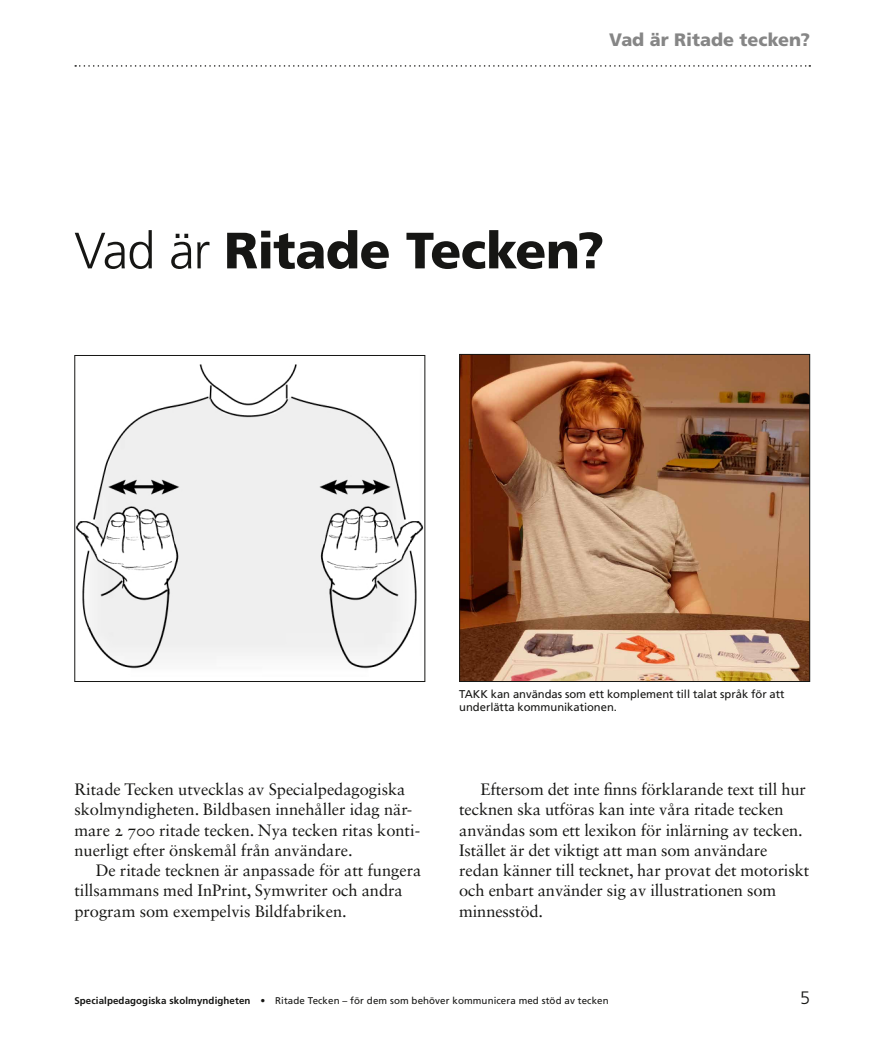
<style>
.page{position:relative;width:893px;height:1042px;background:#fff}
.page>*{position:absolute;margin:0;border:0;box-sizing:border-box;transform-origin:0 0}
.H1_Rubrik_-_34_40_5{font:900 51px "Frutiger LT Std";letter-spacing:-.015em;color:#161614}
.t1{font:900 18px "Frutiger LT Std";letter-spacing:-.005em;color:#868686}
.t2{font:300 18px "Frutiger LT Std";color:#161614}
.P_Bröd_2{font:16.5px/20.2px "Sabon LT Std";letter-spacing:-.005em;color:#161614}
.P_Bildtext{font:11.25px/13.5px "Frutiger LT Std";letter-spacing:-.005em;color:#161614}
.t3{font:9.75px "Frutiger LT Std";letter-spacing:.01em;color:#161614}
.s1{font-weight:300}
.s2{font-weight:700}
</style>
<div class="page">
<svg style="left:75px;top:65px;width:735px;height:2px"></svg>
<img style="left:76px;top:364px;width:347px;height:305px">
<div style="left:74px;top:355px;width:351px;height:327px;border:1px solid #161614"></div>
<img style="left:461px;top:356px;width:347px;height:324px">
<div style="left:459px;top:354px;width:351px;height:328px;border:1px solid #161614"></div>
<p class="t1" style="left:609px;top:28px;width:202px">Vad är Ritade tecken?</p>
<h1 class="H1_Rubrik_-_34_40_5" style="left:74px;top:220px;width:531px"><span class="s1">Vad är</span> Ritade Tecken?</h1>
<p class="P_Bröd_2" style="left:74px;top:779px;width:347px">Ritade Tecken utvecklas av Specialpedagogiska skolmyndigheten. Bildbasen innehåller idag när&shy;mare 2 700 ritade tecken. Nya tecken ritas konti&shy;nuerligt efter önskemål från användare.</p>
<p class="P_Bröd_2" style="left:74px;top:860px;width:348px;text-indent:21px">De ritade tecknen är anpassade för att fungera tillsammans med InPrint, Symwriter och andra program som exempelvis Bildfabriken.</p>
<p class="P_Bildtext" style="left:459px;top:687px;width:327px">TAKK kan användas som ett komplement till talat språk för att underlätta kommunikationen.</p>
<p class="P_Bröd_2" style="left:459px;top:779px;width:351px;text-indent:21px">Eftersom det inte finns förklarande text till hur tecknen ska utföras kan inte våra ritade tecken användas som ett lexikon för inlärning av tecken.<br>Istället är det viktigt att man som användare redan känner till tecknet, har provat det motoriskt och enbart använder sig av illustrationen som minnesstöd.</p>
<p class="t3" style="left:74px;top:994px;width:536px"><span class="s2">Specialpedagogiska skolmyndigheten</span> • Ritade Tecken – för dem som behöver kommunicera med stöd av tecken</p>
<p class="t2" style="left:800px;top:987px;width:12px">5</p>
</div>
